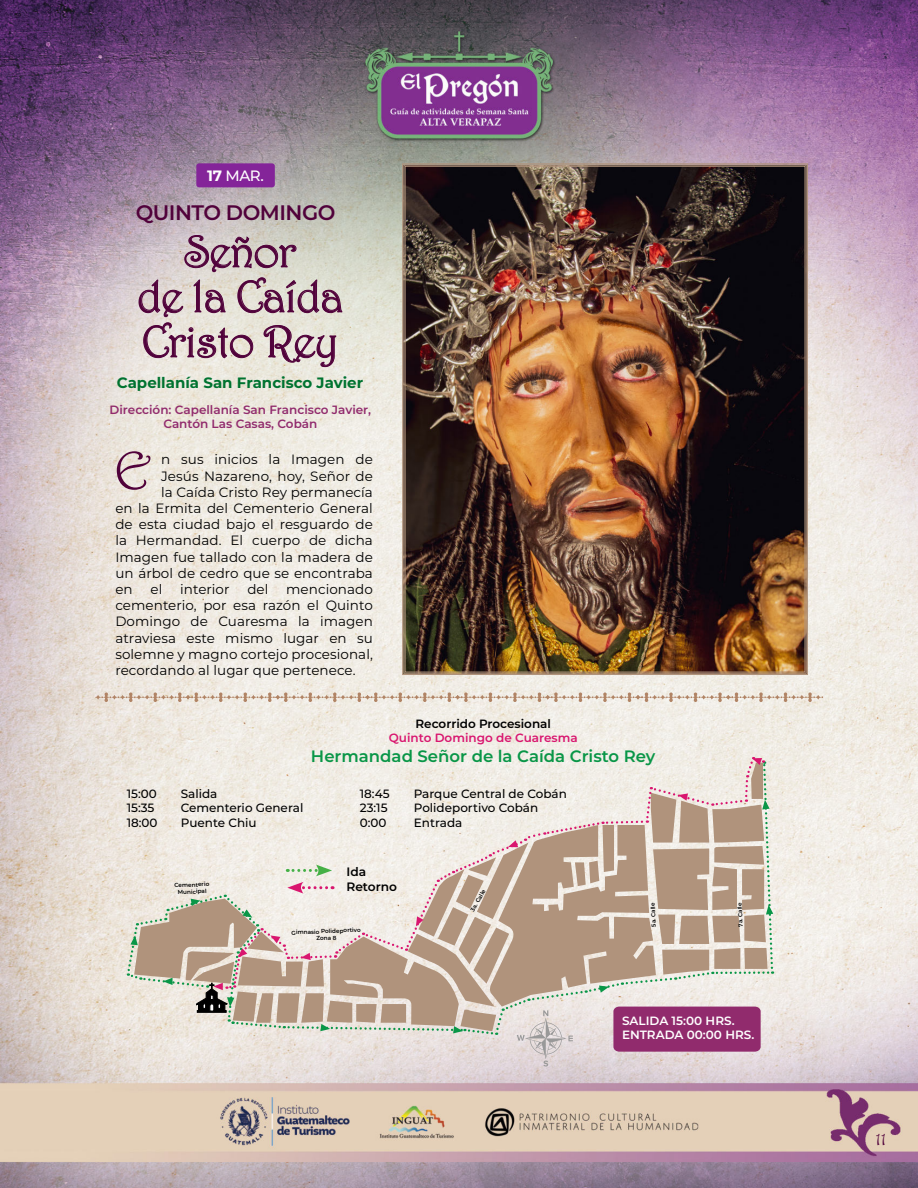
<style>
.page{position:relative;width:918px;height:1188px;background:#fff}
.page>*{position:absolute;margin:0;border:0;box-sizing:border-box;transform-origin:0 0}
.t1{font:54px "Harrington";color:#51023b}
.t2{font:45px/45px "Harrington";letter-spacing:-.025em;color:#51023b;text-align:center}
.t3{font:600 21px "Montserrat";letter-spacing:-.025em;color:#51023b}
.t4{font:18px "Harrington";color:#51023b}
.t5{font:600 16.5px "Montserrat";color:#099647}
.t6{font:700 15px "Montserrat";color:#007330}
.t7{font:500 15px "Montserrat";color:#fff}
.t8{font:13.5px/16.2px "Montserrat";letter-spacing:.005em;color:#000;text-align:justify}
.t9{font:600 12.15px/14.5px "Montserrat";color:#000}
.t10{font:500 12px "Montserrat";color:#000}
.t11{font:600 12px/14.4px "Montserrat";color:#912b6d;text-align:center}
.t12{font:600 12px/14.4px "Montserrat";color:#fff}
.t13{font:600 12px "Montserrat";color:#d9166f}
.t14{font:600 12px "Montserrat";color:#000}
.t15{font:600 5.7px/6.9px "Montserrat";color:#000;text-align:center}
.s1{font-weight:700}
</style>
<div class="page">
<img style="left:0;top:0;width:918px;height:1188px">
<svg style="left:138px;top:235px;width:205px;height:132px;background:#cfc2c1"></svg>
<svg style="left:95px;top:692px;width:728px;height:10px;background:#e1d3c5"></svg>
<svg style="left:126px;top:756px;width:648px;height:310px;background:#d6c7be"></svg>
<img style="left:402px;top:163px;width:406px;height:512px">
<div style="left:196px;top:163px;width:79px;height:24px;background:#842499;border-radius:3px"></div>
<p class="t7" style="left:207px;top:169px;width:58px"><span class="s1">17</span> MAR.</p>
<h3 class="t3" style="left:136px;top:201px;width:201px">QUINTO DOMINGO</h3>
<h2 class="t2" style="left:137px;top:229px;width:208px">Señor<br>de la Caída<br>Cristo Rey</h2>
<p class="t6" style="left:117px;top:374px;width:248px">Capellanía San Francisco Javier</p>
<p class="t11" style="left:110px;top:403px;width:263px">Dirección: Capellanía San Francisco Javier,<br>Cantón Las Casas, Cobán</p>
<h1 class="t1" style="left:114px;top:441px;width:38px">E</h1>
<p class="t8" style="left:161px;top:452px;width:213px">n sus inicios la Imagen de</p>
<p class="t8" style="left:161px;top:468px;width:213px">Jesús Nazareno, hoy, Señor de</p>
<p class="t8" style="left:161px;top:484px;width:213px">la Caída Cristo Rey permanecía</p>
<p class="t8" style="left:115px;top:500px;width:259px">en la Ermita del Cementerio General</p>
<p class="t8" style="left:115px;top:517px;width:259px">de esta ciudad bajo el resguardo de</p>
<p class="t8" style="left:115px;top:533px;width:259px">la Hermandad. El cuerpo de dicha</p>
<p class="t8" style="left:115px;top:549px;width:259px">Imagen fue tallado con la madera de</p>
<p class="t8" style="left:115px;top:565px;width:259px">un árbol de cedro que se encontraba</p>
<p class="t8" style="left:115px;top:581px;width:19px">en</p>
<p class="t8" style="left:151px;top:581px;width:13px">el</p>
<p class="t8" style="left:180px;top:581px;width:51px">interior</p>
<p class="t8" style="left:247px;top:581px;width:23px">del</p>
<p class="t8" style="left:115px;top:581px;width:259px;text-indent:171px">mencionado cementerio, por esa razón el Quinto Domingo de Cuaresma la imagen atraviesa este mismo lugar en su solemne y magno cortejo procesional, recordando al lugar que pertenece.</p>
<p class="t10" style="left:127px;top:788px;width:32px">15:00</p>
<p class="t10" style="left:181px;top:788px;width:38px">Salida</p>
<p class="t10" style="left:127px;top:802px;width:29px">15:35</p>
<p class="t10" style="left:181px;top:802px;width:124px">Cementerio General</p>
<p class="t10" style="left:127px;top:817px;width:32px">18:00</p>
<p class="t10" style="left:181px;top:817px;width:77px">Puente Chiu</p>
<p class="t14" style="left:416px;top:717px;width:137px">Recorrido Procesional</p>
<p class="t13" style="left:389px;top:731px;width:190px">Quinto Domingo de Cuaresma</p>
<p class="t5" style="left:311px;top:747px;width:346px">Hermandad Señor de la Caída Cristo Rey</p>
<p class="t10" style="left:360px;top:788px;width:31px">18:45</p>
<p class="t10" style="left:414px;top:788px;width:155px">Parque Central de Cobán</p>
<p class="t10" style="left:360px;top:802px;width:29px">23:15</p>
<p class="t10" style="left:414px;top:802px;width:126px">Polideportivo Cobán</p>
<p class="t10" style="left:360px;top:817px;width:28px">0:00</p>
<p class="t10" style="left:414px;top:817px;width:50px">Entrada</p>
<p class="t15" style="left:174px;top:882px;width:36px;rotate:-3deg">Cementerio<br>Municipal</p>
<p class="t9" style="left:347px;top:865px;width:52px">Ida<br>Retorno</p>
<p class="t15" style="left:291px;top:930px;width:71px;rotate:-3deg">Gimnasio Polideportivo<br>Zona 8</p>
<p class="t15" style="left:469px;top:909px;width:26px;rotate:-61deg">3a. Calle</p>
<p class="t15" style="left:651px;top:927px;width:26px;rotate:-93deg">5a. Calle</p>
<p class="t15" style="left:737px;top:927px;width:26px;rotate:-93deg">7a. Calle</p>
<p class="t12" style="left:622px;top:1013px;width:134px">SALIDA 15:00 HRS.<br>ENTRADA 00:00 HRS.</p>
<h3 class="t4" style="left:875px;top:1129px;width:12px">11</h3>
</div>
